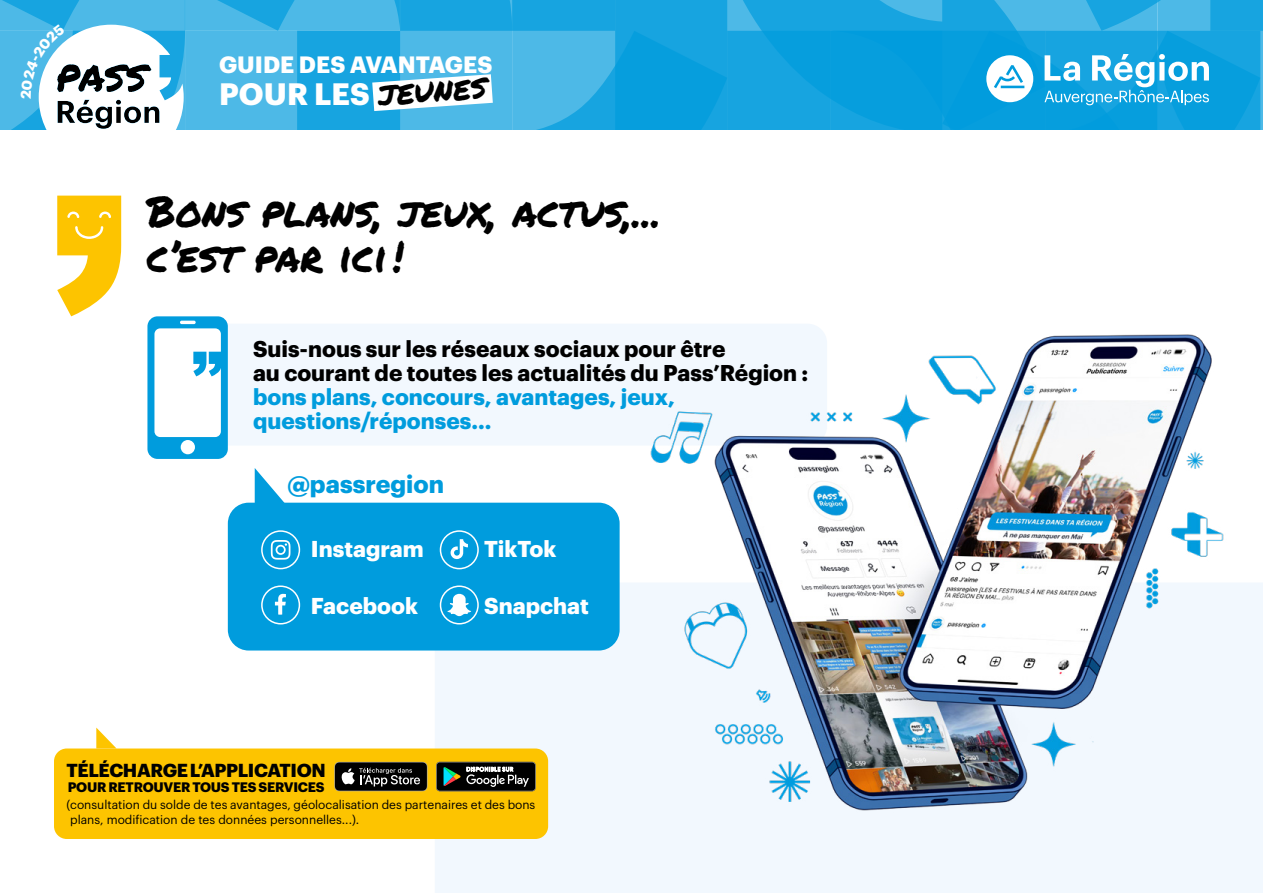
<style>
.page{position:relative;width:1263px;height:893px;background:#fff}
.page>*{position:absolute;margin:0;border:0;box-sizing:border-box;transform-origin:0 0}
.t1{font:42.3px/45px "Permanent Marker";color:#000}
.t2{font:700 30.3px "Graphik";color:#fff}
.t3{font:28.2px "Permanent Marker";color:#000}
.t4{font:700 24.6px "Graphik";color:#009cdd}
.t5{font:700 23.1px "Graphik";color:#fff}
.t6{font:700 22.5px "Graphik";color:#fff}
.t7{font:700 22.35px/24px "Graphik";color:#000}
.t8{font:700 22.35px/24px "Graphik";color:#009cdd}
.t9{font:700 18.45px "Graphik";letter-spacing:-.02em;color:#000}
.t10{font:700 13.5px "Graphik";letter-spacing:-.02em;color:#000}
.t11{font:12px/15px "Graphik";color:#000}
</style>
<div class="page">
<svg style="left:57px;top:196px;width:64px;height:120px"></svg>
<div style="left:435px;top:583px;width:828px;height:310px;background:#f2f8fe"></div>
<div style="left:162px;top:324px;width:665px;height:122px;background:#f2f8fe;border-radius:20px"></div>
<svg style="left:147px;top:316px;width:81px;height:143px"></svg>
<img style="left:646px;top:334px;width:585px;height:478px">
<div style="left:228px;top:503px;width:392px;height:147px;background:#009cdd;border-radius:21px"></div>
<svg style="left:255px;top:468px;width:30px;height:35px"></svg>
<div style="left:440px;top:585px;width:39px;height:39px;border:2px solid #fff;border-radius:50%"></div>
<svg style="left:447px;top:594px;width:24px;height:22px"></svg>
<svg style="left:271px;top:540px;width:19px;height:20px"></svg>
<div style="left:261px;top:530px;width:39px;height:39px;border:2px solid #fff;border-radius:50%"></div>
<div style="left:440px;top:530px;width:39px;height:39px;border:2px solid #fff;border-radius:50%"></div>
<svg style="left:451px;top:539px;width:17px;height:20px"></svg>
<div style="left:261px;top:585px;width:39px;height:39px;border:2px solid #fff;border-radius:50%"></div>
<svg style="left:275px;top:594px;width:11px;height:21px"></svg>
<div style="left:54px;top:748px;width:494px;height:91px;background:#fdc400;border-radius:13px"></div>
<svg style="left:334px;top:762px;width:93px;height:29px;background:#302f2e"></svg>
<svg style="left:436px;top:762px;width:100px;height:29px;background:#303633"></svg>
<svg style="left:96px;top:728px;width:20px;height:20px"></svg>
<svg style="left:0;top:0;width:1263px;height:130px;background:#3aafe1"></svg>
<h3 class="t5" style="left:219px;top:47px;width:275px">GUIDE DES AVANTAGES</h3>
<h2 class="t2" style="left:219px;top:70px;width:152px">POUR LES</h2>
<h3 class="t3" style="left:376px;top:75px;width:111px;rotate:-4deg">JEUNES</h3>
<h1 class="t1" style="left:147px;top:187px;width:516px">Bons plans, jeux, actus,... c’est par ici!</h1>
<h3 class="t7" style="left:253px;top:335px;width:557px">Suis-nous sur les réseaux sociaux pour être<br>au courant de toutes les actualités du Pass’Région :</h3>
<h3 class="t8" style="left:253px;top:383px;width:423px">bons plans, concours, avantages, jeux, questions/réponses...</h3>
<h3 class="t4" style="left:287px;top:465px;width:158px">@passregion</h3>
<h3 class="t6" style="left:311px;top:531px;width:114px">Instagram</h3>
<h3 class="t6" style="left:311px;top:588px;width:109px">Facebook</h3>
<h3 class="t6" style="left:484px;top:531px;width:74px">TikTok</h3>
<h3 class="t6" style="left:484px;top:588px;width:106px">Snapchat</h3>
<h3 class="t9" style="left:66px;top:756px;width:261px">TÉLÉCHARGE L’APPLICATION</h3>
<p class="t10" style="left:68px;top:777px;width:258px">POUR RETROUVER TOUS TES SERVICES</p>
<p class="t11" style="left:70px;top:796px;width:467px;text-indent:-4px">(consultation du solde de tes avantages, géolocalisation des partenaires et des bons plans, modification de tes données personnelles...).</p>
</div>
